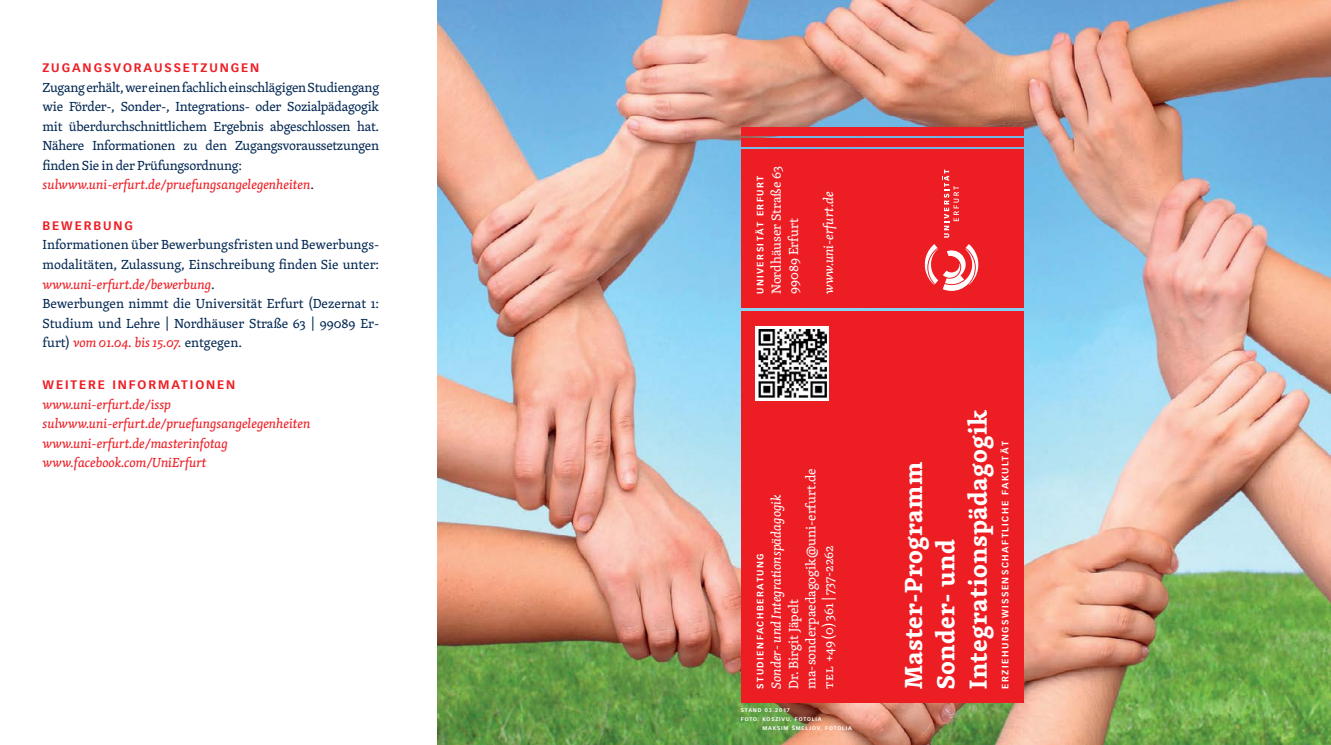
<style>
.page{position:relative;width:1331px;height:745px;background:#fff}
.page>*{position:absolute;margin:0;border:0;box-sizing:border-box;transform-origin:0 0}
.t1{font:700 25.5px/32.4px "Skolar";letter-spacing:.01em;color:#fff}
.t2{font:13.5px/19.5px "Skolar";letter-spacing:-.02em;color:#002652}
.t3{font:13.5px/19.5px "Skolar";color:#002652}
.t4{font:italic 13.5px/19.5px "Skolar";color:#ed1d24}
.t5{font:13.5px/17.4px "Skolar";color:#fff}
.t6{font:italic 13.5px "Skolar";color:#fff}
.t7{font:700 12px "Vectora LH";letter-spacing:.16em;color:#ed1d24}
.t8{font:700 9px "Vectora LH";letter-spacing:.16em;color:#fff}
.t9{font:700 5.25px "Vectora LH";letter-spacing:.16em;color:#fff}
.s1{font-style:italic;color:#ed1d24}
</style>
<div class="page">
<img style="left:438px;top:0;width:893px;height:744px">
<div style="left:890px;top:310px;width:133px;height:392px;background:#ed1d24"></div>
<div style="left:889px;top:149px;width:134px;height:158px;background:#ed1d24"></div>
<div style="left:741px;top:310px;width:156px;height:392px;background:#ed1d24"></div>
<div style="left:741px;top:149px;width:156px;height:158px;background:#ed1d24"></div>
<svg style="left:925px;top:244px;width:53px;height:47px"></svg>
<svg style="left:942px;top:169px;width:17px;height:68px"></svg>
<div style="left:741px;top:138px;width:282px;height:8px;background:#ed1d24"></div>
<div style="left:741px;top:128px;width:282px;height:8px;background:#ed1d24"></div>
<svg style="left:756px;top:326px;width:73px;height:74px"></svg>
<img style="left:759px;top:329px;width:67px;height:68px">
<p class="t7" style="left:43px;top:61px;width:218px">ZUGANGSVORAUSSETZUNGEN</p>
<p class="t2" style="left:43px;top:77px;width:338px">Zugang erhält, wer einen fachlich einschlägigen Studiengang wie Förder-, Sonder-, Integrations- oder Sozialpädagogik mit überdurchschnittlichem Ergebnis abgeschlossen hat.<br>Nähere Informationen zu den Zugangsvoraussetzungen finden Sie in der Prüfungsordnung: <span class="s1">sulwww.uni-erfurt.de/pruefungsangelegenheiten</span>.</p>
<p class="t7" style="left:43px;top:218px;width:92px">BEWERBUNG</p>
<p class="t3" style="left:43px;top:235px;width:338px">Informationen über Bewerbungsfristen und Bewerbungs&shy;modalitäten, Zulassung, Einschreibung finden Sie unter: <span class="s1">www.uni-erfurt.de/bewerbung</span>.<br>Bewerbungen nimmt die Universität Erfurt (Dezernat 1:<br>Studium und Lehre | Nordhäuser Straße 63 | 99089 Er&shy;furt) <span class="s1">vom 01.04. bis 15.07.</span> entgegen.</p>
<p class="t7" style="left:43px;top:377px;width:194px">WEITERE I NFORMATIONEN</p>
<p class="t4" style="left:43px;top:394px;width:269px">www.uni-erfurt.de/issp sulwww.uni-erfurt.de/pruefungsangelegenheiten www.uni-erfurt.de/masterinfotag www.facebook.com/UniErfurt</p>
<p class="t8" style="left:755px;top:294px;width:120px;rotate:-90deg">UNIVERSITÄT ERFURT</p>
<p class="t5" style="left:767px;top:294px;width:130px;rotate:-90deg">Nordhäuser Straße 63<br>99089 Erfurt</p>
<p class="t6" style="left:818px;top:294px;width:104px;rotate:-90deg">www.uni-erfurt.de</p>
<p class="t5" style="left:785px;top:688px;width:222px;rotate:-90deg">Dr. Birgit Jäpelt ma-sonderpaedagogik@uni-erfurt.de tel +49(0) 361| 737-2262</p>
<p class="t6" style="left:766px;top:688px;width:196px;rotate:-90deg">Sonder- und Integrationspädagogik</p>
<p class="t8" style="left:755px;top:688px;width:137px;rotate:-90deg">STUDIENFACHBERATUNG</p>
<p class="t9" style="left:741px;top:707px;width:51px">STAND 03.2017</p>
<p class="t9" style="left:741px;top:716px;width:82px">F OTO: KOSZIVU, FOTOLIA</p>
<p class="t9" style="left:762px;top:724px;width:91px">M AKSIM ŠMELJOV, F OTOLIA</p>
<h1 class="t1" style="left:896px;top:688px;width:280px;rotate:-90deg">Master-Programm<br>Sonder- und<br>Integrationspädagogik</h1>
<p class="t8" style="left:1000px;top:688px;width:249px;rotate:-90deg">ERZIEHUNGSWISSENSCHAFTLICHE FAKULTÄT</p>
</div>
